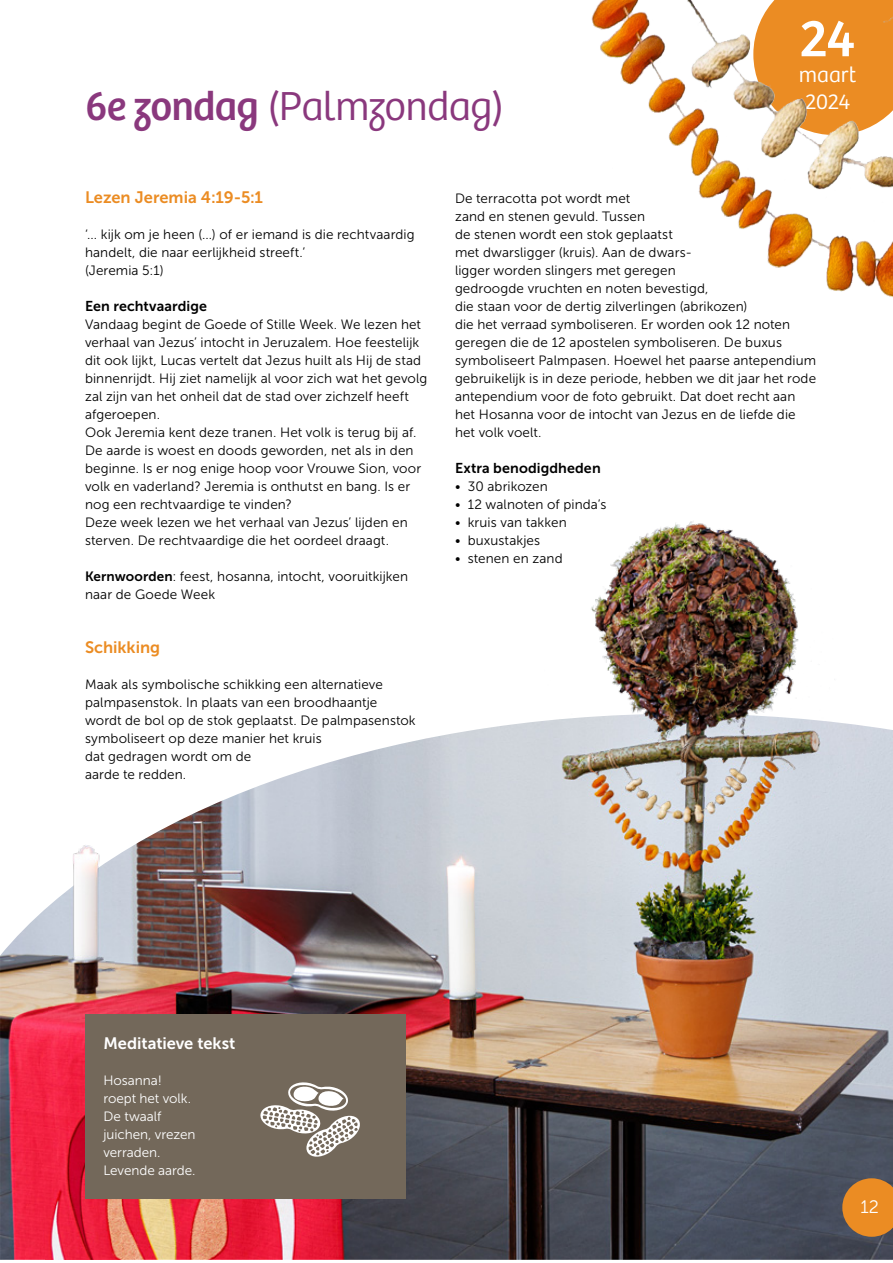
<style>
.page{position:relative;width:893px;height:1263px;background:#fff}
.page>*{position:absolute;margin:0;border:0;box-sizing:border-box;transform-origin:0 0}
.t1{font:54px "Bree";color:#fff}
.t2{font:300 42px "Bree";letter-spacing:-.02em;color:#8a387d}
.t3{font:300 22.35px/27px "Bree";letter-spacing:-.01em;color:#fff}
.t4{font:18px "Museo Sans 300";color:#fff}
.t5{font:16.5px "Museo Sans 700";color:#eb8c23}
.t6{font:16.5px "Museo Sans 700";color:#fff}
.t7{font:14.25px "Museo Sans 700";letter-spacing:.005em;color:#000}
.t8{font:13.5px/18px "Museo Sans 300";letter-spacing:.01em;color:#000}
.t9{font:13.5px/18px "Museo Sans 300";color:#fff}
.s1{font-weight:400}
.s2{font-family:"Museo Sans 700"}
</style>
<div class="page">
<img style="left:0;top:722px;width:893px;height:538px">
<img style="left:44px;top:810px;width:78px;height:450px">
<img style="left:591px;top:0;width:302px;height:297px">
<div style="left:85px;top:1014px;width:320px;height:185px;background:#73685a"></div>
<svg style="left:842px;top:1178px;width:51px;height:59px;background:#cd812d"></svg>
<img style="left:680px;top:0;width:213px;height:217px">
<img style="left:531px;top:521px;width:321px;height:289px">
<svg style="left:260px;top:1082px;width:100px;height:75px"></svg>
<h2 class="t2" style="left:85px;top:83px;width:421px"><span class="s1">6e zondag</span> (Palmzondag)</h2>
<h1 class="t1" style="left:800px;top:7px;width:57px">24</h1>
<h3 class="t3" style="left:799px;top:61px;width:59px">maart<br>2024</h3>
<p class="t5" style="left:85px;top:188px;width:180px">Lezen Jeremia 4:19-5:1</p>
<p class="t8" style="left:85px;top:225px;width:331px">‘... kijk om je heen (...) of er iemand is die rechtvaardig handelt, die naar eerlijkheid streeft.’<br>(Jeremia 5:1)</p>
<p class="t7" style="left:85px;top:298px;width:123px">Een rechtvaardige</p>
<p class="t8" style="left:85px;top:315px;width:344px">Vandaag begint de Goede of Stille Week. We lezen het verhaal van Jezus’ intocht in Jeruzalem. Hoe feestelijk dit ook lijkt, Lucas vertelt dat Jezus huilt als Hij de stad binnenrijdt. Hij ziet namelijk al voor zich wat het gevolg zal zijn van het onheil dat de stad over zichzelf heeft afgeroepen.<br>Ook Jeremia kent deze tranen. Het volk is terug bij af.<br>De aarde is woest en doods geworden, net als in den beginne. Is er nog enige hoop voor Vrouwe Sion, voor volk en vaderland? Jeremia is onthutst en bang. Is er nog een rechtvaardige te vinden?<br>Deze week lezen we het verhaal van Jezus’ lijden en sterven. De rechtvaardige die het oordeel draagt.</p>
<p class="t8" style="left:85px;top:567px;width:325px"><span class="s2">Kernwoorden</span>: feest, hosanna, intocht, vooruitkijken naar de Goede Week</p>
<p class="t5" style="left:85px;top:638px;width:77px">Schikking</p>
<p class="t8" style="left:85px;top:675px;width:332px">Maak als symbolische schikking een alternatieve palmpasenstok. In plaats van een broodhaantje wordt de bol op de stok geplaatst. De palmpasenstok symboliseert op deze manier het kruis<br>dat gedragen wordt om de<br>aarde te redden.</p>
<p class="t8" style="left:455px;top:189px;width:363px">De terracotta pot wordt met<br>zand en stenen gevuld. Tussen<br>de stenen wordt een stok geplaatst<br>met dwarsligger (kruis). Aan de dwars-<br>ligger worden slingers met geregen<br>gedroogde vruchten en noten bevestigd,<br>die staan voor de dertig zilverlingen (abrikozen)<br>die het verraad symboliseren. Er worden ook 12 noten geregen die de 12 apostelen symboliseren. De buxus symboliseert Palmpasen. Hoewel het paarse antependium gebruikelijk is in deze periode, hebben we dit jaar het rode antependium voor de foto gebruikt. Dat doet recht aan het Hosanna voor de intocht van Jezus en de liefde die het volk voelt.</p>
<p class="t7" style="left:455px;top:460px;width:147px">Extra benodigdheden</p>
<p class="t8" style="left:455px;top:477px;width:94px">• 30 abrikozen</p>
<p class="t8" style="left:455px;top:495px;width:153px">• 12 walnoten of pinda’s</p>
<p class="t8" style="left:455px;top:513px;width:113px">• kruis van takken</p>
<p class="t8" style="left:455px;top:531px;width:87px">• buxustakjes</p>
<p class="t8" style="left:455px;top:549px;width:109px">• stenen en zand</p>
<p class="t6" style="left:103px;top:1034px;width:134px">Meditatieve tekst</p>
<p class="t9" style="left:103px;top:1071px;width:94px">Hosanna! roept het volk.<br>De twaalf juichen, vrezen verraden.<br>Levende aarde.</p>
<h3 class="t4" style="left:860px;top:1197px;width:20px">12</h3>
</div>
